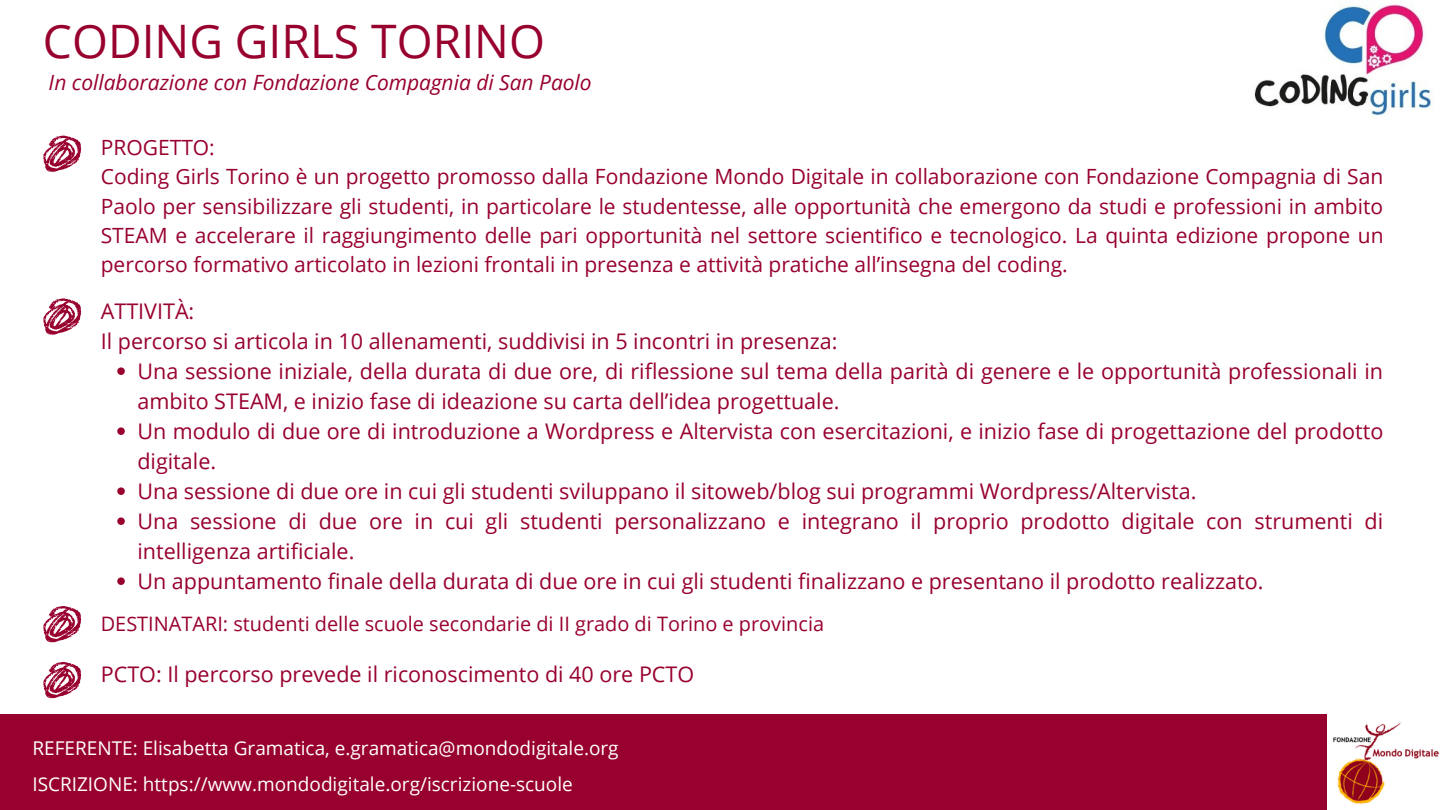
<style>
.page{position:relative;width:1440px;height:810px;background:#fff}
.page>*{position:absolute;margin:0;border:0;box-sizing:border-box;transform-origin:0 0}
.t1{font:46.2px "Open Sans";color:#98002e}
.t2{font:21.5px/30px "Open Sans";color:#98002e}
.t3{font:21px/29.2px "Open Sans";color:#98002e;text-align:justify}
.t4{font:italic 21px "Open Sans";color:#98002e}
.t5{font:19.9px "Open Sans";color:#98002e}
.t6{font:19px "Open Sans";color:#fff}
</style>
<div class="page">
<div style="left:0;top:714px;width:1440px;height:96px;background:#98002e"></div>
<img style="left:1328px;top:714px;width:112px;height:96px">
<svg style="left:43px;top:136px;width:38px;height:36px"></svg>
<svg style="left:43px;top:298px;width:38px;height:37px"></svg>
<svg style="left:43px;top:606px;width:38px;height:37px"></svg>
<img style="left:1254px;top:4px;width:180px;height:114px">
<svg style="left:117px;top:367px;width:8px;height:8px"></svg>
<svg style="left:117px;top:427px;width:8px;height:8px"></svg>
<svg style="left:117px;top:487px;width:8px;height:8px"></svg>
<svg style="left:117px;top:517px;width:8px;height:8px"></svg>
<svg style="left:117px;top:577px;width:8px;height:8px"></svg>
<svg style="left:43px;top:662px;width:38px;height:37px"></svg>
<p class="t1" style="left:43px;top:9px;width:504px">CODING GIRLS TORINO</p>
<p class="t4" style="left:49px;top:68px;width:545px">In collaborazione con Fondazione Compagnia di San Paolo</p>
<p class="t3" style="left:101px;top:132px;width:116px">PROGETTO:</p>
<p class="t3" style="left:101px;top:162px;width:1284px">Coding Girls Torino è un progetto promosso dalla Fondazione Mondo Digitale in collaborazione con Fondazione Compagnia di San Paolo per sensibilizzare gli studenti, in particolare le studentesse, alle opportunità che emergono da studi e professioni in ambito STEAM e accelerare il raggiungimento delle pari opportunità nel settore scientifico e tecnologico. La quinta edizione propone un percorso formativo articolato in lezioni frontali in presenza e attività pratiche all’insegna del coding.</p>
<p class="t2" style="left:101px;top:295px;width:95px">ATTIVITÀ:</p>
<p class="t2" style="left:101px;top:325px;width:738px">Il percorso si articola in 10 allenamenti, suddivisi in 5 incontri in presenza:</p>
<p class="t2" style="left:137px;top:355px;width:1247px">Una sessione iniziale, della durata di due ore, di riflessione sul tema della parità di genere e le opportunità professionali in ambito STEAM, e inizio fase di ideazione su carta dell’idea progettuale.</p>
<p class="t2" style="left:137px;top:415px;width:1248px">Un modulo di due ore di introduzione a Wordpress e Altervista con esercitazioni, e inizio fase di progettazione del prodotto digitale.</p>
<p class="t2" style="left:137px;top:475px;width:1061px">Una sessione di due ore in cui gli studenti sviluppano il sitoweb/blog sui programmi Wordpress/Altervista.</p>
<p class="t2" style="left:137px;top:505px;width:1247px">Una sessione di due ore in cui gli studenti personalizzano e integrano il proprio prodotto digitale con strumenti di intelligenza artificiale.</p>
<p class="t2" style="left:137px;top:565px;width:1128px">Un appuntamento finale della durata di due ore in cui gli studenti finalizzano e presentano il prodotto realizzato.</p>
<p class="t5" style="left:101px;top:609px;width:725px">DESTINATARI: studenti delle scuole secondarie di II grado di Torino e provincia</p>
<p class="t2" style="left:101px;top:658px;width:595px">PCTO: Il percorso prevede il riconoscimento di 40 ore PCTO</p>
<p class="t6" style="left:32px;top:735px;width:588px">REFERENTE: Elisabetta Gramatica, e.gramatica@mondodigitale.org</p>
<p class="t6" style="left:32px;top:771px;width:542px">ISCRIZIONE: https://www.mondodigitale.org/iscrizione-scuole</p>
</div>
